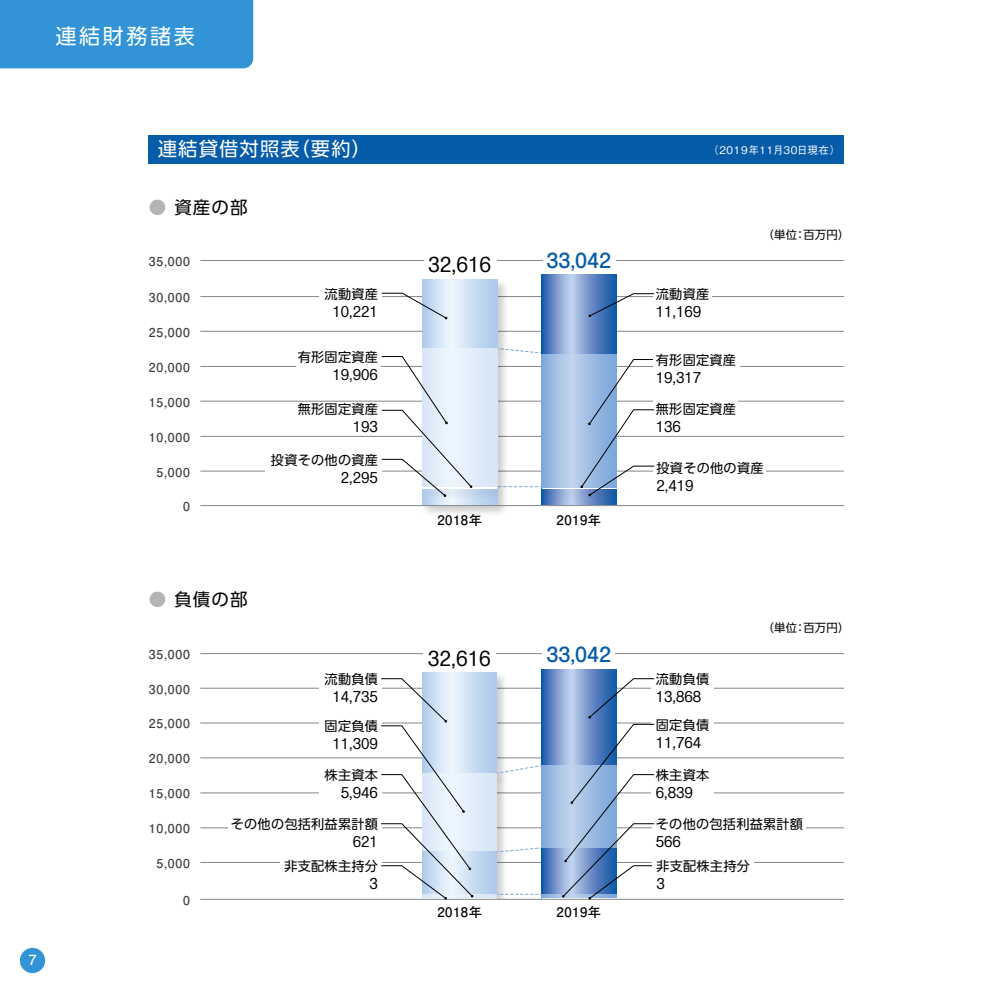
<style>
.page{position:relative;width:993px;height:993px;background:#fff}
.page>*{position:absolute;margin:0;border:0;box-sizing:border-box;transform-origin:0 0}
.t1{font:21px "UD Shin Go Pr 6";letter-spacing:.125em;color:#fff}
.t2{font:19.25px "UD Shin Go Pr 6";letter-spacing:.06em;color:#fff}
.t3{font:18.2px "Ntoday Std Regular KL";color:#000}
.t4{font:18.2px "Ntoday Std Medium KL";color:#065ca8}
.t5{font:17.5px "UD Shin Go Pr 6";letter-spacing:.06em;color:#000}
.t6{font:700 14px "Futo Go B101 Pr 5";color:#fff}
.t7{font:13.12px "UD Shin Go Pr 6";letter-spacing:.02em;color:#000}
.t8{font:13.12px "Ntoday Std Regular KL";color:#000}
.t9{font:700 13.12px "Futo Go B101 Pr 5";letter-spacing:.04em;color:#000}
.t10{font:700 12.25px "Futo Go B101 Pr 5";letter-spacing:.06em;color:#3f3d3c}
.t11{font:11.38px "UD Shin Go Pr 6";letter-spacing:.02em;color:#000}
.t12{font:500 10.5px "Gothic BBB Pr 5";letter-spacing:.06em;color:#fff}
.s1{color:#b4b4b5}
</style>
<div class="page">
<hr style="left:200px;top:861px;width:643px;height:1px;background:#878788">
<hr style="left:200px;top:792px;width:643px;height:1px;background:#878788">
<hr style="left:200px;top:827px;width:643px;height:1px;background:#878788">
<hr style="left:200px;top:757px;width:643px;height:1px;background:#878788">
<hr style="left:200px;top:653px;width:643px;height:1px;background:#878788">
<hr style="left:200px;top:687px;width:643px;height:1px;background:#878788">
<hr style="left:200px;top:722px;width:643px;height:1px;background:#878788">
<div style="left:422px;top:642px;width:73px;height:27px;background:#fff"></div>
<img style="left:496px;top:672px;width:14px;height:92px">
<svg style="left:422px;top:672px;width:74px;height:97px;background:#bdd5ef"></svg>
<img style="left:473px;top:769px;width:37px;height:78px">
<div style="left:422px;top:773px;width:74px;height:78px;background:#dce8f7"></div>
<img style="left:496px;top:852px;width:14px;height:37px">
<svg style="left:473px;top:851px;width:23px;height:38px"></svg>
<img style="left:473px;top:889px;width:32px;height:4px">
<img style="left:418px;top:893px;width:91px;height:7px">
<hr style="left:422px;top:897px;width:74px;height:2px;background:#fff">
<div style="left:0;top:0;width:253px;height:68px;background:#3294d6"></div>
<svg style="left:496px;top:764px;width:45px;height:9px"></svg>
<svg style="left:496px;top:847px;width:45px;height:5px"></svg>
<svg style="left:496px;top:893px;width:45px;height:1px"></svg>
<div style="left:542px;top:642px;width:73px;height:27px;background:#fff"></div>
<svg style="left:541px;top:847px;width:20px;height:46px"></svg>
<svg style="left:541px;top:893px;width:20px;height:4px"></svg>
<svg style="left:541px;top:669px;width:75px;height:96px;background:#5a84c1"></svg>
<div style="left:651px;top:762px;width:62px;height:42px;background:#fff"></div>
<div style="left:652px;top:815px;width:153px;height:34px;background:#fff"></div>
<div style="left:651px;top:666px;width:62px;height:41px;background:#fff"></div>
<div style="left:651px;top:710px;width:62px;height:42px;background:#fff"></div>
<div style="left:319px;top:666px;width:62px;height:41px;background:#fff"></div>
<div style="left:319px;top:713px;width:62px;height:42px;background:#fff"></div>
<div style="left:319px;top:762px;width:62px;height:42px;background:#fff"></div>
<div style="left:228px;top:814px;width:153px;height:37px;background:#fff"></div>
<div style="left:280px;top:854px;width:101px;height:37px;background:#fff"></div>
<div style="left:149px;top:135px;width:694px;height:29px;background:#065ca8"></div>
<svg style="left:511px;top:349px;width:30px;height:4px"></svg>
<hr style="left:200px;top:436px;width:643px;height:1px;background:#878788">
<hr style="left:200px;top:470px;width:643px;height:1px;background:#878788">
<hr style="left:200px;top:401px;width:643px;height:1px;background:#878788">
<hr style="left:200px;top:260px;width:643px;height:1px;background:#878788">
<hr style="left:200px;top:296px;width:643px;height:1px;background:#878788">
<hr style="left:200px;top:331px;width:643px;height:1px;background:#878788">
<hr style="left:200px;top:366px;width:643px;height:1px;background:#878788">
<svg style="left:541px;top:502px;width:75px;height:3px"></svg>
<img style="left:537px;top:487px;width:80px;height:15px">
<hr style="left:541px;top:487px;width:75px;height:1px;background:#fff">
<svg style="left:511px;top:486px;width:30px;height:1px"></svg>
<svg style="left:541px;top:353px;width:75px;height:134px;background:#a6c1e5"></svg>
<div style="left:542px;top:248px;width:73px;height:28px;background:#fff"></div>
<div style="left:654px;top:356px;width:85px;height:17px;background:#fff"></div>
<div style="left:653px;top:391px;width:85px;height:42px;background:#fff"></div>
<div style="left:653px;top:458px;width:112px;height:41px;background:#fff"></div>
<div style="left:653px;top:283px;width:58px;height:40px;background:#fff"></div>
<div style="left:265px;top:450px;width:116px;height:36px;background:#fff"></div>
<div style="left:420px;top:898px;width:231px;height:21px;background:#fff"></div>
<hr style="left:200px;top:898px;width:643px;height:1px;background:#878788">
<div style="left:20px;top:947px;width:25px;height:25px;background:#3294d6;border-radius:50%"></div>
<svg style="left:381px;top:678px;width:92px;height:221px"></svg>
<div style="left:652px;top:859px;width:101px;height:16px;background:#fff"></div>
<svg style="left:541px;top:274px;width:75px;height:79px;background:#6f93ca"></svg>
<svg style="left:588px;top:293px;width:66px;height:24px"></svg>
<svg style="left:541px;top:765px;width:20px;height:82px;background:#95b7e1"></svg>
<svg style="left:561px;top:678px;width:93px;height:221px"></svg>
<svg style="left:580px;top:359px;width:74px;height:137px"></svg>
<div style="left:296px;top:350px;width:84px;height:35px;background:#fff"></div>
<div style="left:319px;top:283px;width:62px;height:40px;background:#fff"></div>
<img style="left:418px;top:279px;width:93px;height:65px">
<svg style="left:422px;top:279px;width:75px;height:65px;background:#ccdff3"></svg>
<img style="left:422px;top:344px;width:89px;height:138px">
<div style="left:422px;top:348px;width:75px;height:138px;background:#dde9f7"></div>
<svg style="left:422px;top:502px;width:75px;height:3px"></svg>
<img style="left:422px;top:482px;width:89px;height:20px">
<hr style="left:422px;top:486px;width:75px;height:2px;background:#fff">
<div style="left:423px;top:248px;width:73px;height:28px;background:#fff"></div>
<svg style="left:381px;top:356px;width:91px;height:141px"></svg>
<svg style="left:381px;top:293px;width:66px;height:26px"></svg>
<hr style="left:200px;top:505px;width:643px;height:1px;background:#878788">
<h1 class="t1" style="left:56px;top:19px;width:141px">連結財務諸表</h1>
<p class="t6" style="left:29px;top:948px;width:9px">7</p>
<h2 class="t2" style="left:158px;top:133px;width:215px">連結貸借対照表（要約）</h2>
<p class="t12" style="left:708px;top:141px;width:133px">（2019年11月30日現在）</p>
<h3 class="t5" style="left:149px;top:193px;width:100px"><span class="s1">●</span> 資産の部</h3>
<p class="t10" style="left:149px;top:251px;width:42px">35,000</p>
<p class="t10" style="left:149px;top:287px;width:42px">30,000</p>
<p class="t10" style="left:149px;top:322px;width:42px">25,000</p>
<p class="t10" style="left:149px;top:357px;width:42px">20,000</p>
<p class="t10" style="left:149px;top:392px;width:42px">15,000</p>
<p class="t10" style="left:149px;top:427px;width:42px">10,000</p>
<p class="t10" style="left:156px;top:462px;width:35px">5,000</p>
<p class="t10" style="left:183px;top:496px;width:8px">0</p>
<p class="t7" style="left:324px;top:283px;width:55px">流動資産</p>
<p class="t8" style="left:332px;top:302px;width:47px">10,221</p>
<p class="t7" style="left:298px;top:346px;width:82px">有形固定資産</p>
<p class="t8" style="left:332px;top:365px;width:47px">19,906</p>
<p class="t7" style="left:298px;top:398px;width:82px">無形固定資産</p>
<p class="t8" style="left:352px;top:417px;width:27px">193</p>
<p class="t7" style="left:271px;top:449px;width:108px">投資その他の資産</p>
<p class="t8" style="left:341px;top:468px;width:39px">2,295</p>
<h3 class="t5" style="left:149px;top:585px;width:100px"><span class="s1">●</span> 負債の部</h3>
<p class="t10" style="left:149px;top:644px;width:42px">35,000</p>
<p class="t10" style="left:149px;top:679px;width:42px">30,000</p>
<p class="t10" style="left:149px;top:713px;width:42px">25,000</p>
<p class="t10" style="left:149px;top:748px;width:42px">20,000</p>
<p class="t7" style="left:324px;top:668px;width:55px">流動負債</p>
<p class="t8" style="left:332px;top:687px;width:47px">14,735</p>
<p class="t7" style="left:324px;top:715px;width:55px">固定負債</p>
<p class="t8" style="left:332px;top:734px;width:47px">11,309</p>
<p class="t10" style="left:149px;top:783px;width:42px">15,000</p>
<p class="t10" style="left:149px;top:818px;width:42px">10,000</p>
<p class="t10" style="left:156px;top:853px;width:35px">5,000</p>
<p class="t10" style="left:183px;top:890px;width:8px">0</p>
<p class="t7" style="left:324px;top:764px;width:55px">株主資本</p>
<p class="t8" style="left:341px;top:783px;width:39px">5,946</p>
<p class="t7" style="left:231px;top:813px;width:149px">その他の包括利益累計額</p>
<p class="t8" style="left:352px;top:832px;width:27px">621</p>
<p class="t7" style="left:284px;top:855px;width:95px">非支配株主持分</p>
<p class="t8" style="left:369px;top:874px;width:10px">3</p>
<h3 class="t3" style="left:428px;top:251px;width:65px">32,616</h3>
<h3 class="t4" style="left:546px;top:247px;width:66px">33,042</h3>
<p class="t9" style="left:437px;top:509px;width:46px">2018年</p>
<p class="t9" style="left:556px;top:509px;width:46px">2019年</p>
<h3 class="t3" style="left:428px;top:645px;width:65px">32,616</h3>
<h3 class="t4" style="left:546px;top:641px;width:66px">33,042</h3>
<p class="t9" style="left:437px;top:901px;width:46px">2018年</p>
<p class="t9" style="left:556px;top:901px;width:46px">2019年</p>
<p class="t7" style="left:655px;top:283px;width:55px">流動資産</p>
<p class="t8" style="left:655px;top:302px;width:47px">11,169</p>
<p class="t7" style="left:655px;top:349px;width:82px">有形固定資産</p>
<p class="t8" style="left:655px;top:368px;width:47px">19,317</p>
<p class="t11" style="left:762px;top:225px;width:88px">（単位：百万円）</p>
<p class="t7" style="left:655px;top:398px;width:82px">無形固定資産</p>
<p class="t8" style="left:655px;top:417px;width:27px">136</p>
<p class="t7" style="left:656px;top:457px;width:108px">投資その他の資産</p>
<p class="t8" style="left:656px;top:476px;width:39px">2,419</p>
<p class="t7" style="left:655px;top:668px;width:55px">流動負債</p>
<p class="t8" style="left:655px;top:687px;width:47px">13,868</p>
<p class="t7" style="left:655px;top:714px;width:55px">固定負債</p>
<p class="t8" style="left:655px;top:733px;width:47px">11,764</p>
<p class="t11" style="left:762px;top:617px;width:88px">（単位：百万円）</p>
<p class="t7" style="left:655px;top:764px;width:55px">株主資本</p>
<p class="t8" style="left:655px;top:783px;width:39px">6,839</p>
<p class="t7" style="left:655px;top:813px;width:149px">その他の包括利益累計額</p>
<p class="t8" style="left:655px;top:832px;width:27px">566</p>
<p class="t7" style="left:656px;top:855px;width:95px">非支配株主持分</p>
<p class="t8" style="left:656px;top:874px;width:10px">3</p>
</div>
